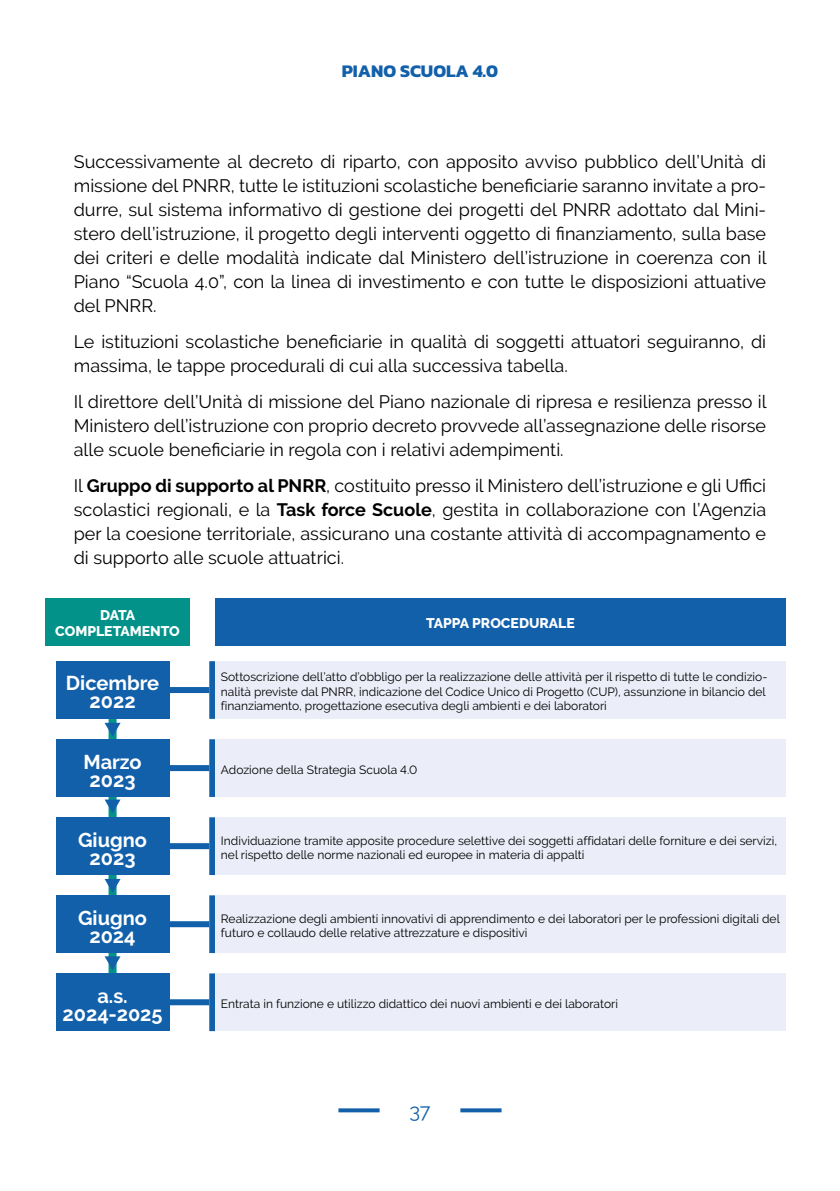
<style>
.page{position:relative;width:840px;height:1191px;background:#fff}
.page>*{position:absolute;margin:0;border:0;box-sizing:border-box;transform-origin:0 0}
.t1{font:700 20px/18px "Raleway";color:#fff;text-align:center}
.t2{font:20px "Raleway";color:#1260aa}
.t3{font:18px/24px "Raleway";color:#000;text-align:justify}
.t4{font:700 18px "Kanit";color:#1260aa}
.t5{font:800 14px/16px "Raleway";color:#fff;text-align:center}
.t6{font:12px/14.4px "Raleway";color:#000}
.s1{font-weight:700}
</style>
<div class="page">
<svg style="left:338px;top:1108px;width:41px;height:4px"></svg>
<svg style="left:460px;top:1108px;width:41px;height:4px"></svg>
<div style="left:108px;top:693px;width:8px;height:313px;background:#029289"></div>
<div style="left:209px;top:661px;width:6px;height:58px;background:#1260aa"></div>
<div style="left:209px;top:739px;width:6px;height:58px;background:#1260aa"></div>
<div style="left:209px;top:817px;width:6px;height:58px;background:#1260aa"></div>
<div style="left:209px;top:895px;width:6px;height:58px;background:#1260aa"></div>
<div style="left:209px;top:973px;width:6px;height:58px;background:#1260aa"></div>
<div style="left:45px;top:598px;width:144px;height:47px;background:#029289"></div>
<div style="left:215px;top:598px;width:570px;height:47px;background:#1260aa"></div>
<div style="left:56px;top:661px;width:113px;height:58px;background:#1260aa"></div>
<div style="left:56px;top:739px;width:113px;height:58px;background:#1260aa"></div>
<div style="left:56px;top:817px;width:113px;height:58px;background:#1260aa"></div>
<div style="left:56px;top:895px;width:113px;height:58px;background:#1260aa"></div>
<div style="left:56px;top:973px;width:113px;height:58px;background:#1260aa"></div>
<div style="left:215px;top:661px;width:570px;height:58px;background:#ebedf8"></div>
<div style="left:215px;top:739px;width:570px;height:58px;background:#ebedf8"></div>
<div style="left:215px;top:817px;width:570px;height:58px;background:#ebedf8"></div>
<div style="left:215px;top:895px;width:570px;height:58px;background:#ebedf8"></div>
<div style="left:215px;top:973px;width:570px;height:58px;background:#ebedf8"></div>
<div style="left:161px;top:687px;width:48px;height:6px;background:#1260aa"></div>
<div style="left:161px;top:765px;width:48px;height:6px;background:#1260aa"></div>
<div style="left:161px;top:843px;width:48px;height:6px;background:#1260aa"></div>
<div style="left:161px;top:921px;width:48px;height:6px;background:#1260aa"></div>
<div style="left:161px;top:999px;width:48px;height:6px;background:#1260aa"></div>
<svg style="left:104px;top:723px;width:16px;height:13px"></svg>
<svg style="left:104px;top:799px;width:16px;height:14px"></svg>
<svg style="left:104px;top:879px;width:16px;height:13px"></svg>
<svg style="left:104px;top:956px;width:16px;height:14px"></svg>
<p class="t4" style="left:341px;top:56px;width:158px">PIANO SCUOLA 4.0</p>
<p class="t3" style="left:74px;top:150px;width:694px">Successivamente al decreto di riparto, con apposito avviso pubblico dell’Unità di missione del PNRR, tutte le istituzioni scolastiche beneficiarie saranno invitate a pro&shy;durre, sul sistema informativo di gestione dei progetti del PNRR adottato dal Mini&shy;stero dell’istruzione, il progetto degli interventi oggetto di finanziamento, sulla base dei criteri e delle modalità indicate dal Ministero dell’istruzione in coerenza con il Piano “Scuola 4.0”, con la linea di investimento e con tutte le disposizioni attuative del PNRR.</p>
<p class="t3" style="left:74px;top:330px;width:693px">Le istituzioni scolastiche beneficiarie in qualità di soggetti attuatori seguiranno, di massima, le tappe procedurali di cui alla successiva tabella.</p>
<p class="t3" style="left:74px;top:390px;width:694px">Il direttore dell’Unità di missione del Piano nazionale di ripresa e resilienza presso il Ministero dell’istruzione con proprio decreto provvede all’assegnazione delle risorse alle scuole beneficiarie in regola con i relativi adempimenti.</p>
<p class="t3" style="left:74px;top:474px;width:693px">Il <span class="s1">Gruppo di supporto al PNRR</span>, costituito presso il Ministero dell’istruzione e gli Uffici scolastici regionali, e la <span class="s1">Task force Scuole</span>, gestita in collaborazione con l’Agenzia per la coesione territoriale, assicurano una costante attività di accompagnamento e di supporto alle scuole attuatrici.</p>
<p class="t5" style="left:55px;top:607px;width:126px">DATA<br>COMPLETAMENTO</p>
<p class="t5" style="left:426px;top:615px;width:150px">TAPPA PROCEDURALE</p>
<p class="t1" style="left:66px;top:674px;width:95px">Dicembre<br>2022</p>
<p class="t6" style="left:221px;top:670px;width:547px">Sottoscrizione dell’atto d’obbligo per la realizzazione delle attività per il rispetto di tutte le condizio&shy;nalità previste dal PNRR, indicazione del Codice Unico di Progetto (CUP), assunzione in bilancio del finanziamento, progettazione esecutiva degli ambienti e dei laboratori</p>
<p class="t1" style="left:83px;top:752px;width:60px">Marzo<br>2023</p>
<p class="t1" style="left:78px;top:830px;width:70px">Giugno<br>2023</p>
<p class="t1" style="left:78px;top:908px;width:70px">Giugno<br>2024</p>
<p class="t1" style="left:62px;top:986px;width:102px">a.s.<br>2024-2025</p>
<p class="t6" style="left:221px;top:762px;width:198px">Adozione della Strategia Scuola 4.0</p>
<p class="t6" style="left:221px;top:833px;width:557px">Individuazione tramite apposite procedure selettive dei soggetti affidatari delle forniture e dei servizi, nel rispetto delle norme nazionali ed europee in materia di appalti</p>
<p class="t6" style="left:221px;top:911px;width:560px">Realizzazione degli ambienti innovativi di apprendimento e dei laboratori per le professioni digitali del futuro e collaudo delle relative attrezzature e dispositivi</p>
<p class="t6" style="left:221px;top:996px;width:398px">Entrata in funzione e utilizzo didattico dei nuovi ambienti e dei laboratori</p>
<p class="t2" style="left:409px;top:1099px;width:23px">37</p>
</div>
